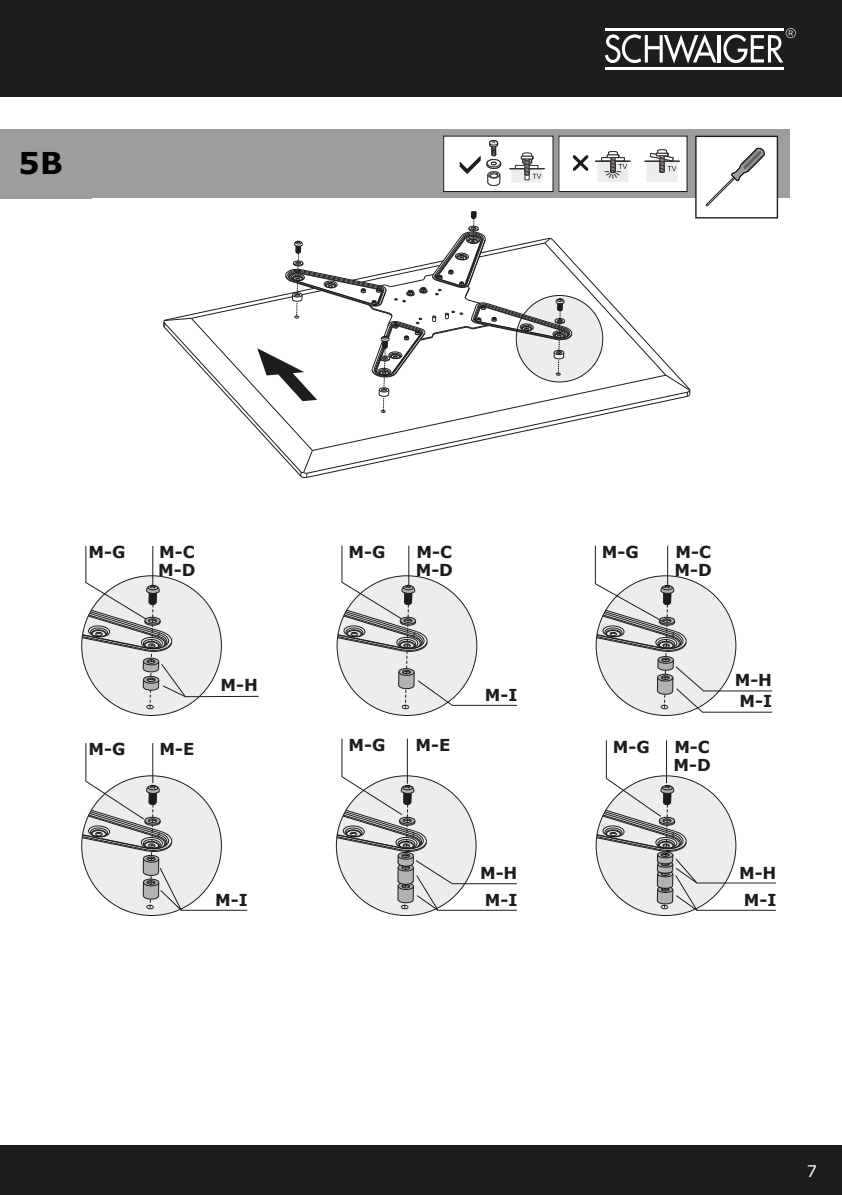
<style>
.page{position:relative;width:842px;height:1195px;background:#fff}
.page>*{position:absolute;margin:0;border:0;box-sizing:border-box;transform-origin:0 0}
.t1{font:700 30px "Verdana";color:#010000}
.t2{font:700 16.4px/18.4px "Verdana";color:#1d1d1b}
.t3{font:16px "Verdana";color:#fff}
</style>
<div class="page">
<div style="left:0;top:1144px;width:841px;height:50px;background:#1d1d1b"></div>
<div style="left:0;top:0;width:841px;height:96px;background:#1d1d1b"></div>
<hr style="left:717px;top:35px;width:3px;height:27px;background:#fff">
<hr style="left:605px;top:28px;width:178px;height:3px;background:#fff">
<hr style="left:605px;top:67px;width:178px;height:2px;background:#fff">
<svg style="left:605px;top:34px;width:111px;height:30px"></svg>
<svg style="left:723px;top:28px;width:72px;height:35px"></svg>
<div style="left:66px;top:129px;width:723px;height:69px;background:#9d9d9d"></div>
<svg style="left:82px;top:546px;width:177px;height:163px"></svg>
<svg style="left:82px;top:743px;width:166px;height:168px"></svg>
<svg style="left:337px;top:545px;width:180px;height:164px"></svg>
<svg style="left:336px;top:738px;width:181px;height:173px"></svg>
<svg style="left:594px;top:545px;width:178px;height:167px"></svg>
<svg style="left:596px;top:740px;width:180px;height:171px"></svg>
<div style="left:695px;top:136px;width:82px;height:82px;background:#fff"></div>
<div style="left:695px;top:136px;width:82px;height:82px;border:1px solid #1d1d1b"></div>
<svg style="left:705px;top:147px;width:60px;height:60px"></svg>
<div style="left:558px;top:136px;width:129px;height:55px;background:#fff"></div>
<div style="left:443px;top:136px;width:110px;height:55px;background:#fff"></div>
<svg style="left:163px;top:140px;width:527px;height:338px"></svg>
<div style="left:0;top:129px;width:92px;height:70px;background:#9d9d9d"></div>
<h1 class="t1" style="left:19px;top:142px;width:46px">5B</h1>
<p class="t2" style="left:88px;top:542px;width:38px">M-G</p>
<p class="t2" style="left:158px;top:542px;width:39px">M-C<br>M-D</p>
<p class="t2" style="left:348px;top:542px;width:38px">M-G</p>
<p class="t2" style="left:415px;top:542px;width:39px">M-C<br>M-D</p>
<p class="t2" style="left:601px;top:542px;width:38px">M-G</p>
<p class="t2" style="left:674px;top:542px;width:39px">M-C<br>M-D</p>
<p class="t2" style="left:220px;top:675px;width:39px">M-H</p>
<p class="t2" style="left:484px;top:685px;width:34px">M-I</p>
<p class="t2" style="left:734px;top:670px;width:39px">M-H</p>
<p class="t2" style="left:739px;top:692px;width:34px">M-I</p>
<p class="t2" style="left:88px;top:739px;width:38px">M-G</p>
<p class="t2" style="left:159px;top:739px;width:36px">M-E</p>
<p class="t2" style="left:348px;top:735px;width:38px">M-G</p>
<p class="t2" style="left:415px;top:735px;width:36px">M-E</p>
<p class="t2" style="left:612px;top:737px;width:38px">M-G</p>
<p class="t2" style="left:673px;top:737px;width:39px">M-C<br>M-D</p>
<p class="t2" style="left:480px;top:863px;width:39px">M-H</p>
<p class="t2" style="left:738px;top:863px;width:39px">M-H</p>
<p class="t2" style="left:215px;top:890px;width:34px">M-I</p>
<p class="t2" style="left:484px;top:890px;width:34px">M-I</p>
<p class="t2" style="left:743px;top:890px;width:34px">M-I</p>
<p class="t3" style="left:806px;top:1160px;width:12px">7</p>
</div>
